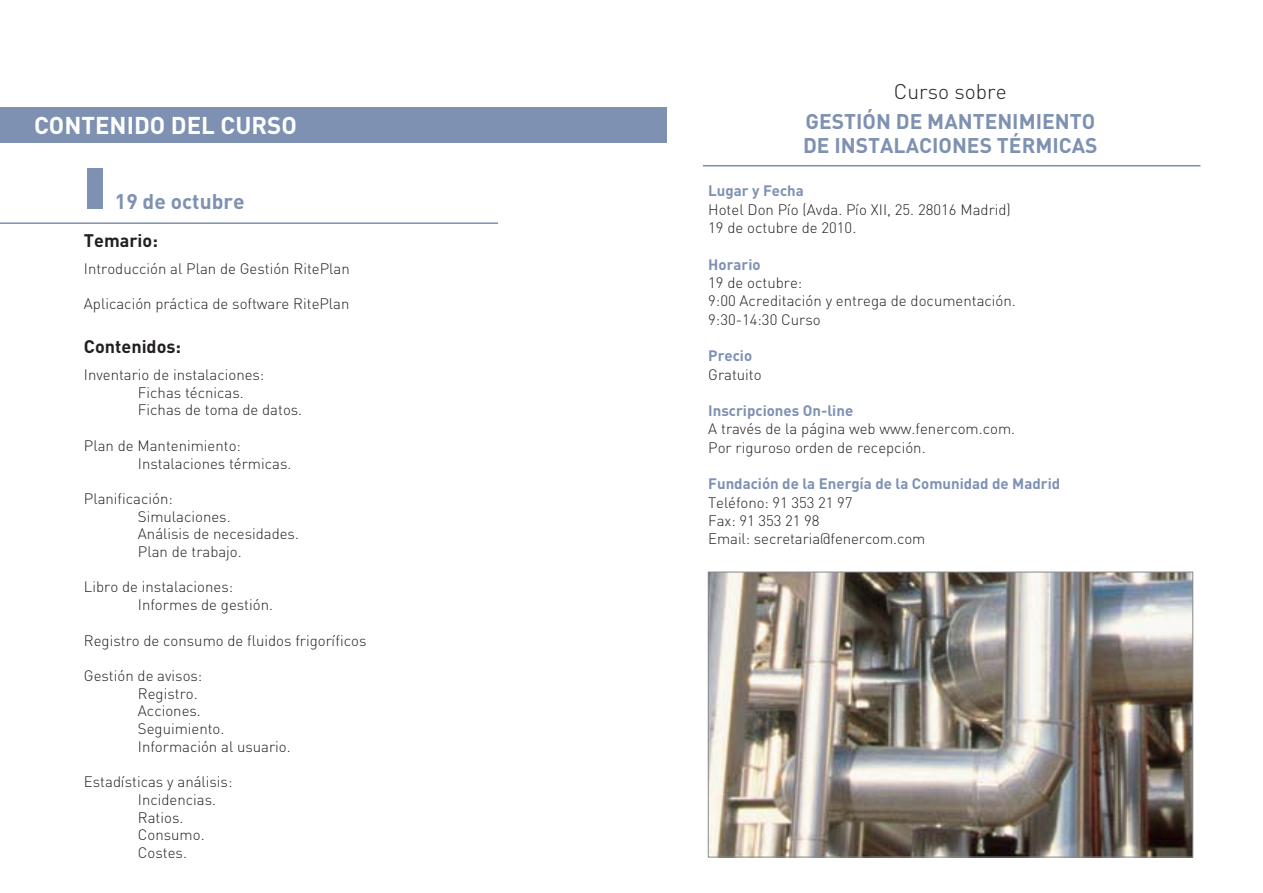
<style>
.page{position:relative;width:1263px;height:893px;background:#fff}
.page>*{position:absolute;margin:0;border:0;box-sizing:border-box;transform-origin:0 0}
.t1{font:700 24px "DIN";color:#fff}
.t2{font:700 21px/24px "DIN";color:#7e91b3}
.t3{font:300 21px "DIN";color:#231f20}
.t4{font:700 18px "DIN";color:#231f20}
.t5{font:300 15px/17.7px "DIN";color:#231f20}
.s1{font-weight:700;color:#7e91b3}
</style>
<div class="page">
<div style="left:0;top:108px;width:667px;height:35px;background:#7e91b3"></div>
<hr style="left:703px;top:165px;width:497px;height:2px;background:#7e91b3">
<hr style="left:0;top:222px;width:498px;height:2px;background:#7e91b3">
<div style="left:87px;top:168px;width:15px;height:41px;background:#7e91b3"></div>
<img style="left:710px;top:574px;width:481px;height:281px">
<div style="left:708px;top:572px;width:485px;height:285px;border:1px solid #87888a"></div>
<p class="t1" style="left:34px;top:109px;width:264px">CONTENIDO DEL CURSO</p>
<p class="t3" style="left:894px;top:79px;width:114px">Curso sobre</p>
<p class="t2" style="left:803px;top:108px;width:296px">GESTIÓN DE MANTENIMIENTO<br>DE INSTALACIONES TÉRMICAS</p>
<p class="t2" style="left:115px;top:189px;width:131px">19 de octubre</p>
<p class="t5" style="left:708px;top:182px;width:304px;line-height:18.3px"><span class="s1">Lugar y Fecha<br></span>Hotel Don Pío (Avda. Pío XII, 25. 28016 Madrid)<br>19 de octubre de 2010.</p>
<p class="t5" style="left:708px;top:255px;width:309px;line-height:18.3px"><span class="s1">Horario<br></span>19 de octubre:<br>9:00 Acreditación y entrega de documentación.<br>9:30-14:30 Curso</p>
<p class="t5" style="left:708px;top:346px;width:55px;line-height:18.3px"><span class="s1">Precio<br></span>Gratuito</p>
<p class="t5" style="left:708px;top:401px;width:308px;line-height:18.3px"><span class="s1">Inscripciones On-line<br></span>A través de la página web www.fenercom.com.<br>Por riguroso orden de recepción.</p>
<p class="t5" style="left:708px;top:475px;width:353px;line-height:18.3px"><span class="s1">Fundación de la Energía de la Comunidad de Madrid<br></span>Teléfono: 91 353 21 97<br>Fax: 91 353 21 98<br>Email: secretaria@fenercom.com</p>
<p class="t4" style="left:84px;top:229px;width:75px">Temario:</p>
<p class="t5" style="left:84px;top:259px;width:267px">Introducción al Plan de Gestión RitePlan</p>
<p class="t5" style="left:84px;top:295px;width:267px">Aplicación práctica de software RitePlan</p>
<p class="t4" style="left:84px;top:335px;width:99px">Contenidos:</p>
<p class="t5" style="left:138px;top:366px;width:166px;text-indent:-54px">Inventario de instalaciones:<br>Fichas técnicas.<br>Fichas de toma de datos.</p>
<p class="t5" style="left:138px;top:436px;width:155px;text-indent:-54px">Plan de Mantenimiento:<br>Instalaciones térmicas.</p>
<p class="t5" style="left:138px;top:489px;width:163px;text-indent:-54px">Planificación:<br>Simulaciones.<br>Análisis de necesidades.<br>Plan de trabajo.</p>
<p class="t5" style="left:138px;top:578px;width:137px;text-indent:-54px">Libro de instalaciones:<br>Informes de gestión.</p>
<p class="t5" style="left:84px;top:631px;width:284px">Registro de consumo de fluidos frigoríficos</p>
<p class="t5" style="left:138px;top:666px;width:154px;text-indent:-54px">Gestión de avisos:<br>Registro.<br>Acciones.<br>Seguimiento.<br>Información al usuario.</p>
<p class="t5" style="left:138px;top:773px;width:96px;text-indent:-54px">Estadísticas y análisis:<br>Incidencias.<br>Ratios.<br>Consumo.<br>Costes.</p>
</div>
